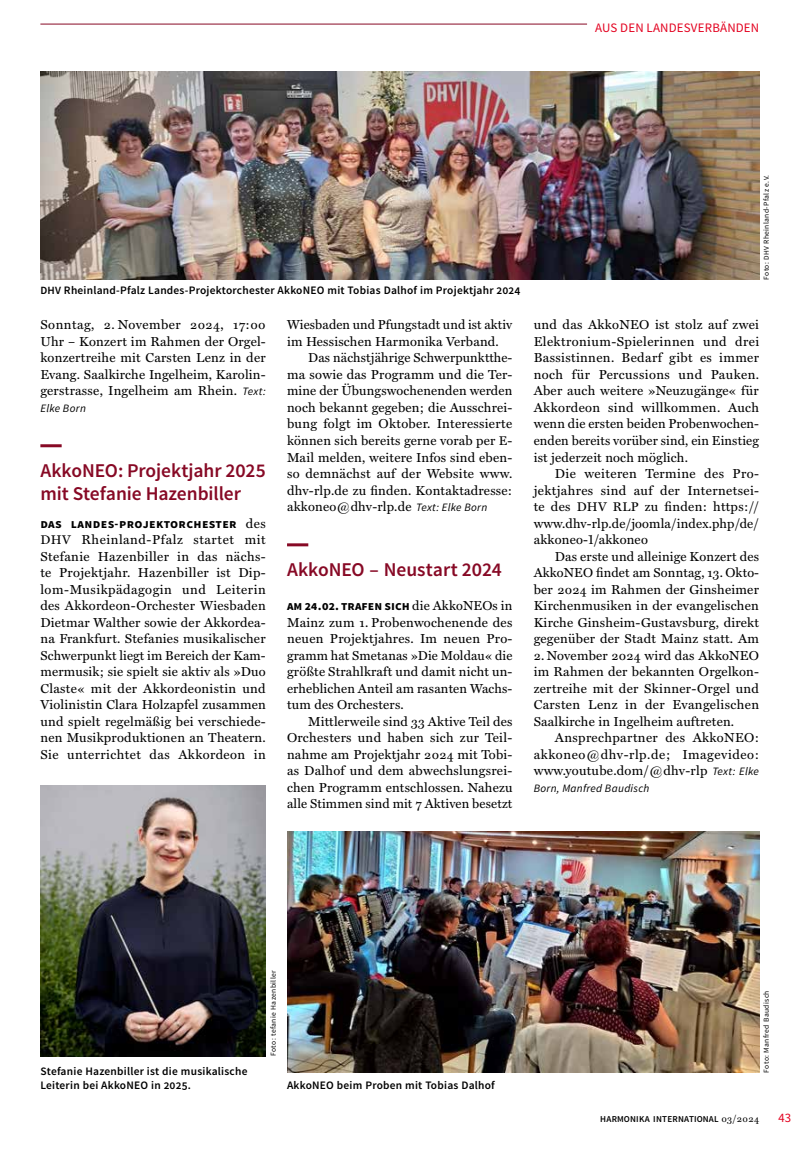
<style>
.page{position:relative;width:808px;height:1149px;background:#fff}
.page>*{position:absolute;margin:0;border:0;box-sizing:border-box;transform-origin:0 0}
.t1{font:600 19.5px/22.5px "Source Sans Pro";letter-spacing:-.005em;color:#870925}
.t2{font:13.05px/16.5px "Miller Text";letter-spacing:.015em;color:#000;text-align:justify}
.t3{font:700 13.05px "Source Sans Pro";letter-spacing:.005em;color:#000}
.t4{font:700 13.05px "Source Sans Pro";letter-spacing:.025em;color:#000}
.t5{font:12.9px "Source Sans Pro";letter-spacing:.015em;color:#e3001f}
.t6{font:600 11.4px/14.2px "Source Sans Pro";letter-spacing:.02em;color:#000}
.t7{font:italic 11.25px "Source Sans Pro";letter-spacing:.025em;color:#000}
.t8{font:600 9px "Source Sans Pro";letter-spacing:.025em;color:#000}
.t9{font:7.5px "Source Sans Pro";letter-spacing:.05em;color:#000}
.s1{font-size:11.1px}
.s2{font-family:"Source Sans Pro";font-style:italic;font-size:11.25px}
.s3{font-family:"Miller Text";font-weight:400}
.s4{font-size:12.6px}
.s5{font-size:7.2px}
.s6{font-family:"Miller Text";font-weight:400;font-size:9.75px}
</style>
<div class="page">
<hr style="left:40px;top:444px;width:22px;height:3px;background:#870925">
<hr style="left:287px;top:543px;width:21px;height:3px;background:#870925">
<img style="left:287px;top:831px;width:472px;height:241px">
<img style="left:40px;top:72px;width:719px;height:208px">
<img style="left:40px;top:785px;width:226px;height:270px">
<hr style="left:40px;top:24px;width:547px;height:1px;background:#870925">
<p class="t5" style="left:595px;top:20px;width:166px">AUS DEN LANDESVERBÄNDEN</p>
<p class="t6" style="left:40px;top:283px;width:482px"><span class="s1">DHV</span> Rheinland-Pfalz Landes-Projektorchester AkkoNEO mit Tobias Dalhof im Projektjahr 2024</p>
<p class="t2" style="left:40px;top:315px;width:227px">Sonntag, 2. November 2024, 17:00<br>Uhr – Konzert im Rahmen der Orgel&shy;konzertreihe mit Carsten Lenz in der Evang. Saalkirche Ingelheim, Karolin&shy;gerstrasse, Ingelheim am Rhein. <span class="s2">Text:</span></p>
<p class="t7" style="left:40px;top:401px;width:47px">Elke Born</p>
<h1 class="t1" style="left:40px;top:459px;width:227px">AkkoNEO: Projektjahr 2025 mit Stefanie Hazenbiller</h1>
<p class="t4" style="left:40px;top:514px;width:227px">Das Landes-Projektorchester <span class="s3">des</span></p>
<p class="t2" style="left:40px;top:530px;width:227px"><span class="s4">DHV</span> Rheinland-Pfalz startet mit Stefanie Hazenbiller in das nächs&shy;te Projektjahr. Hazenbiller ist Dip&shy;lom-Musikpädagogin und Leiterin des Akkordeon-Orchester Wiesbaden Dietmar Walther sowie der Akkordea&shy;na Frankfurt. Stefanies musikalischer Schwerpunkt liegt im Bereich der Kam&shy;mermusik; sie spielt sie aktiv als »Duo Claste« mit der Akkordeonistin und Violinistin Clara Holzapfel zusammen und spielt regelmäßig bei verschiede&shy;nen Musikproduktionen an Theatern.<br>Sie unterrichtet das Akkordeon in</p>
<p class="t2" style="left:287px;top:315px;width:227px">Wiesbaden und Pfungstadt und ist aktiv im Hessischen Harmonika Verband.</p>
<p class="t2" style="left:287px;top:348px;width:227px;text-indent:21px">Das nächstjährige Schwerpunktthe&shy;ma sowie das Programm und die Ter&shy;mine der Übungswochenenden werden noch bekannt gegeben; die Ausschrei&shy;bung folgt im Oktober. Interessierte können sich bereits gerne vorab per <span class="s4">E</span>-Mail melden, weitere Infos sind eben&shy;so demnächst auf der Website www. dhv-rlp.de zu finden. Kontaktadresse: akkoneo@dhv-rlp.de <span class="s2">Text: Elke Born</span></p>
<h1 class="t1" style="left:287px;top:558px;width:217px">AkkoNEO – Neustart 2024</h1>
<p class="t3" style="left:287px;top:597px;width:227px">Am 24.02. trafen sich <span class="s3">die AkkoNEOs in</span></p>
<p class="t2" style="left:287px;top:612px;width:227px">Mainz zum 1. Probenwochenende des neuen Projektjahres. Im neuen Pro&shy;gramm hat Smetanas »Die Moldau« die größte Strahlkraft und damit nicht un&shy;erheblichen Anteil am rasanten Wachs&shy;tum des Orchesters.</p>
<p class="t2" style="left:287px;top:711px;width:227px;text-indent:21px">Mittlerweile sind 33 Aktive Teil des Orchesters und haben sich zur Teil&shy;nahme am Projektjahr 2024 mit Tobi&shy;as Dalhof und dem abwechslungsrei&shy;chen Programm entschlossen. Nahezu alle Stimmen sind mit 7 Aktiven besetzt</p>
<p class="t9" style="left:762px;top:280px;width:106px;rotate:-90deg">Foto: <span class="s5">DHV</span> Rheinland-Pfalz e.<span class="s5">V</span>.</p>
<p class="t2" style="left:534px;top:315px;width:227px">und das AkkoNEO ist stolz auf zwei Elektronium-Spielerinnen und drei Bassistinnen. Bedarf gibt es immer noch für Percussions und Pauken.<br>Aber auch weitere »Neuzugänge« für Akkordeon sind willkommen. Auch wenn die ersten beiden Probenwochen&shy;enden bereits vorüber sind, ein Einstieg ist jederzeit noch möglich.</p>
<p class="t2" style="left:534px;top:464px;width:227px;text-indent:21px">Die weiteren Termine des Pro&shy;jektjahres sind auf der Internetsei&shy;te des <span class="s4">DHV RLP</span> zu finden: https:// www.dhv-rlp.de/joomla/index.php/de/ akkoneo-1/akkoneo</p>
<p class="t2" style="left:534px;top:546px;width:227px;text-indent:21px">Das erste und alleinige Konzert des AkkoNEO findet am Sonntag, 13. Okto&shy;ber 2024 im Rahmen der Ginsheimer Kirchenmusiken in der evangelischen Kirche Ginsheim-Gustavsburg, direkt gegenüber der Stadt Mainz statt. Am</p>
<p class="t2" style="left:534px;top:645px;width:227px">2. November 2024 wird das AkkoNEO im Rahmen der bekannten Orgelkon&shy;zertreihe mit der Skinner-Orgel und Carsten Lenz in der Evangelischen Saalkirche in Ingelheim auftreten.</p>
<p class="t2" style="left:534px;top:728px;width:227px;text-indent:21px">Ansprechpartner des AkkoNEO: akkoneo@dhv-rlp.de; Imagevideo: www.youtube.dom/@dhv-rlp <span class="s2">Text: Elke</span></p>
<p class="t7" style="left:534px;top:780px;width:117px">Born, Manfred Baudisch</p>
<p class="t6" style="left:40px;top:1063px;width:209px">Stefanie Hazenbiller ist die musikalische<br>Leiterin bei AkkoNEO in 2025.</p>
<p class="t9" style="left:268px;top:1055px;width:87px;rotate:-90deg">Foto: tefanie Hazenbiller</p>
<p class="t6" style="left:287px;top:1078px;width:209px">AkkoNEO beim Proben mit Tobias Dalhof</p>
<p class="t9" style="left:762px;top:1072px;width:83px;rotate:-90deg">Foto: Manfred Baudisch</p>
<p class="t8" style="left:600px;top:1112px;width:160px">HARMONIKA INTERNATIONAL <span class="s6">03/2024</span></p>
<p class="t5" style="left:778px;top:1109px;width:15px">43</p>
</div>
